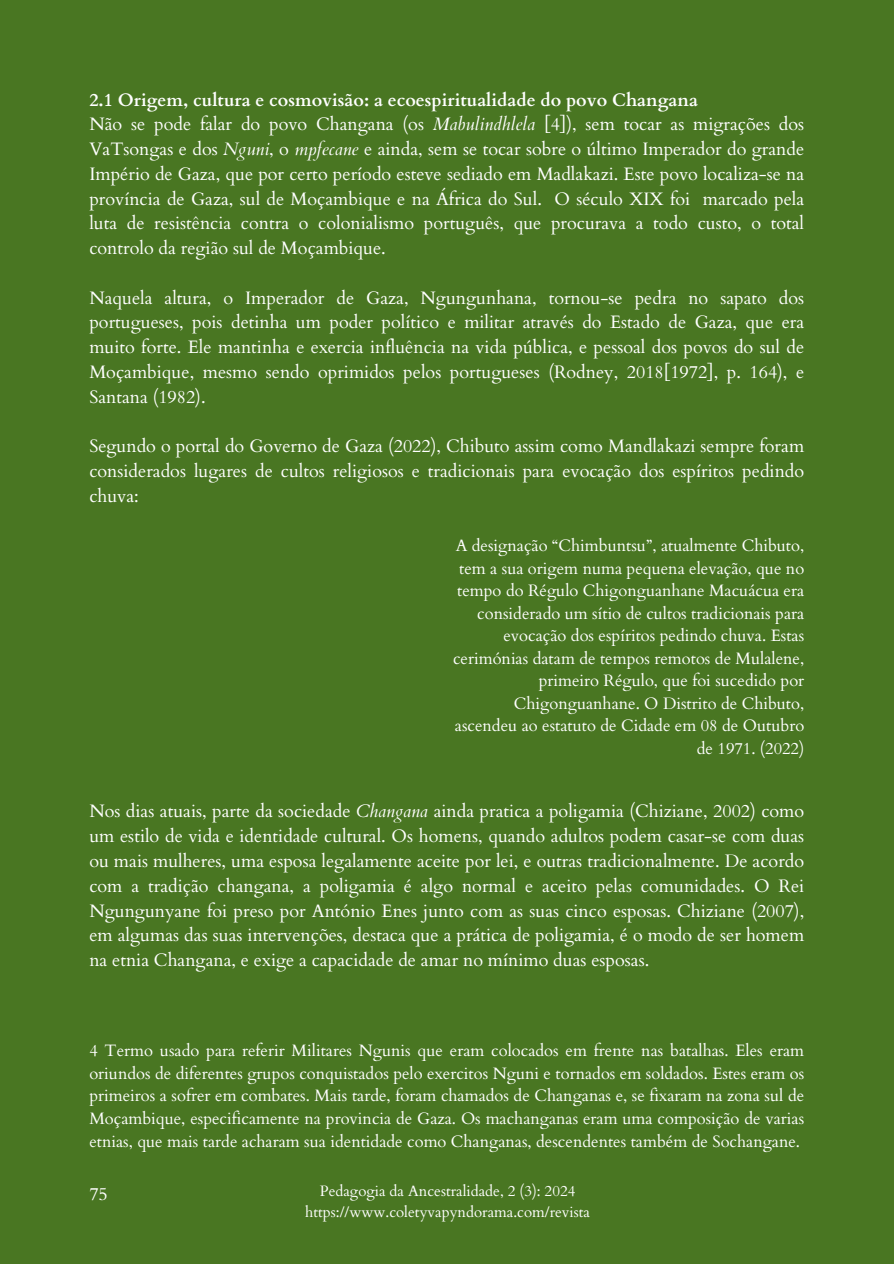
<style>
.page{position:relative;width:894px;height:1264px;background:#fff}
.page>*{position:absolute;margin:0;border:0;box-sizing:border-box;transform-origin:0 0}
.t1{font:18px/24.8px "Cardo";color:#fff;text-align:justify}
.t2{font:16.5px/22.5px "Cardo";color:#fff;text-align:justify}
.t3{font:15px "Cardo";color:#fff}
.s1{font-weight:700}
.s2{font-style:italic}
</style>
<div class="page">
<div style="left:0;top:0;width:893px;height:1263px;background:#497622"></div>
<h1 class="t1" style="left:89px;top:87px;width:716px;text-align:left"><span class="s1">2.1 Origem, cultura e cosmovisão: a ecoespiritualidade do povo Changana<br></span>Não se pode falar do povo Changana (os <span class="s2">Mabulindhlela</span> [4]), sem tocar as migrações dos VaTsongas e dos <span class="s2">Nguni</span>, o <span class="s2">mpfecane</span> e ainda, sem se tocar sobre o último Imperador do grande Império de Gaza, que por certo período esteve sediado em Madlakazi. Este povo localiza-se na província de Gaza, sul de Moçambique e na África do Sul. O século XIX foi marcado pela luta de resistência contra o colonialismo português, que procurava a todo custo, o total controlo da região sul de Moçambique.</h1>
<h1 class="t1" style="left:89px;top:285px;width:716px">Naquela altura, o Imperador de Gaza, Ngungunhana, tornou-se pedra no sapato dos portugueses, pois detinha um poder político e militar através do Estado de Gaza, que era muito forte. Ele mantinha e exercia influência na vida pública, e pessoal dos povos do sul de Moçambique, mesmo sendo oprimidos pelos portugueses (Rodney, 2018[1972], p. 164), e Santana (1982).</h1>
<h1 class="t1" style="left:89px;top:434px;width:716px">Segundo o portal do Governo de Gaza (2022), Chibuto assim como Mandlakazi sempre foram considerados lugares de cultos religiosos e tradicionais para evocação dos espíritos pedindo chuva:</h1>
<p class="t2" style="left:453px;top:535px;width:352px;text-align:right">A designação “Chimbuntsu”, atualmente Chibuto, tem a sua origem numa pequena elevação, que no tempo do Régulo Chigonguanhane Macuácua era considerado um sítio de cultos tradicionais para evocação dos espíritos pedindo chuva. Estas cerimónias datam de tempos remotos de Mulalene, primeiro Régulo, que foi sucedido por Chigonguanhane. O Distrito de Chibuto, ascendeu ao estatuto de Cidade em 08 de Outubro de 1971. (2022)</p>
<p class="t1" style="left:89px;top:799px;width:716px">Nos dias atuais, parte da sociedade <span class="s2">Changana</span> ainda pratica a poligamia (Chiziane, 2002) como um estilo de vida e identidade cultural. Os homens, quando adultos podem casar-se com duas ou mais mulheres, uma esposa legalamente aceite por lei, e outras tradicionalmente. De acordo com a tradição changana, a poligamia é algo normal e aceito pelas comunidades. O Rei Ngungunyane foi preso por António Enes junto com as suas cinco esposas. Chiziane (2007), em algumas das suas intervenções, destaca que a prática de poligamia, é o modo de ser homem na etnia Changana, e exige a capacidade de amar no mínimo duas esposas.</p>
<p class="t2" style="left:89px;top:1040px;width:716px">4 Termo usado para referir Militares Ngunis que eram colocados em frente nas batalhas. Eles eram oriundos de diferentes grupos conquistados pelo exercitos Nguni e tornados em soldados. Estes eram os primeiros a sofrer em combates. Mais tarde, foram chamados de Changanas e, se fixaram na zona sul de Moçambique, especificamente na provincia de Gaza. Os machanganas eram uma composição de varias etnias, que mais tarde acharam sua identidade como Changanas, descendentes também de Sochangane.</p>
<h1 class="t1" style="left:89px;top:1181px;width:20px">75</h1>
<h1 class="t3" style="left:320px;top:1181px;width:257px">Pedagogia da Ancestralidade, 2 (3): 2024</h1>
<h1 class="t3" style="left:305px;top:1201px;width:286px">https://www.coletyvapyndorama.com/revista</h1>
</div>
